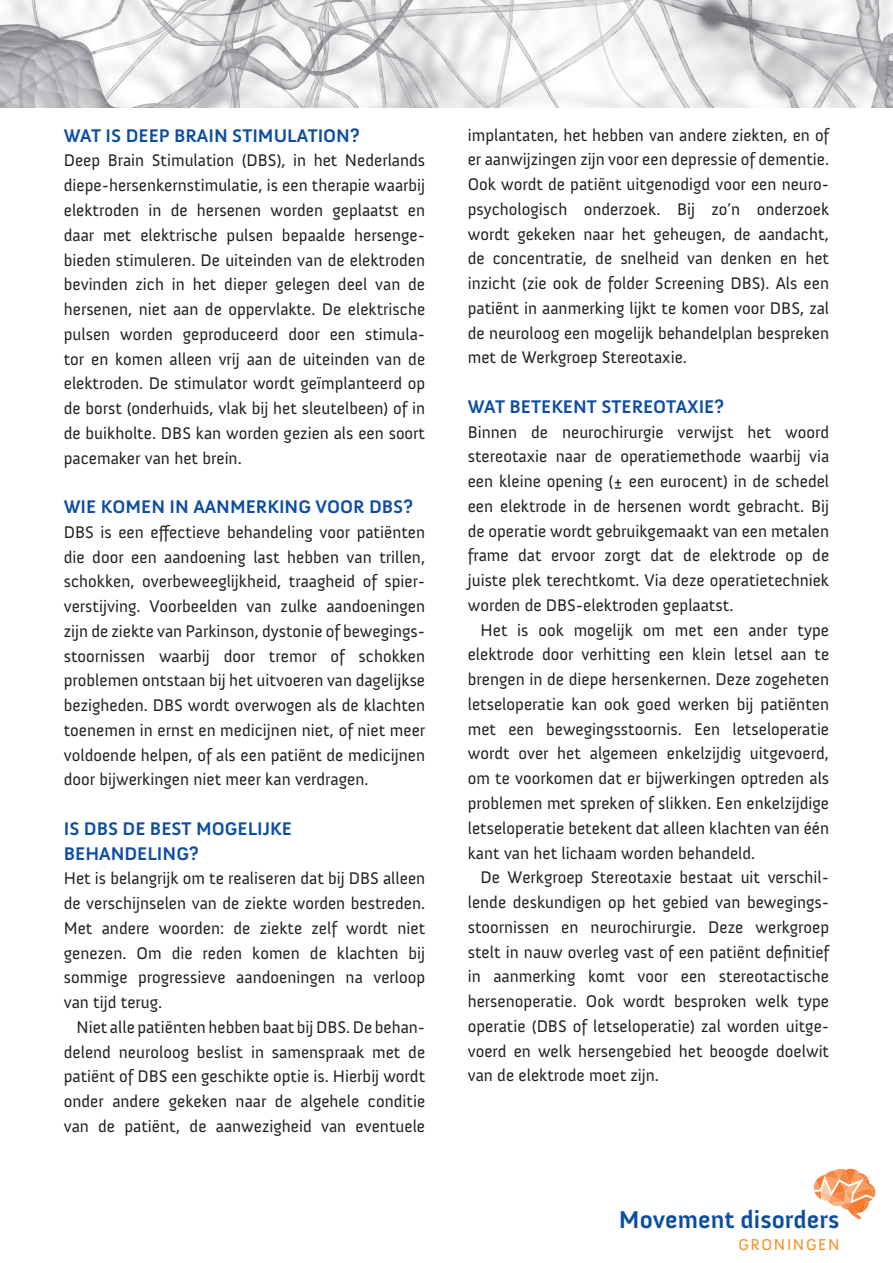
<style>
.page{position:relative;width:893px;height:1263px;background:#fff}
.page>*{position:absolute;margin:0;border:0;box-sizing:border-box;transform-origin:0 0}
.t1{font:700 24.9px "Anivers";color:#0d4da1}
.t2{font:700 18.75px/24.8px "Anivers";color:#0d4da1}
.t3{font:17.25px/24.8px "Anivers";color:#231f20;text-align:justify}
.t4{font:16.2px "Anivers";letter-spacing:.1em;color:#f68b1f}
</style>
<div class="page">
<img style="left:0;top:0;width:893px;height:108px">
<svg style="left:813px;top:1169px;width:62px;height:50px"></svg>
<p class="t2" style="left:64px;top:123px;width:297px">WAT IS DEEP BRAIN STIMULATION?</p>
<p class="t3" style="left:64px;top:149px;width:363px">Deep Brain Stimulation (DBS), in het Nederlands diepe-hersenkernstimulatie, is een therapie waarbij elektroden in de hersenen worden geplaatst en daar met elektrische pulsen bepaalde hersenge&shy;bieden stimuleren. De uiteinden van de elektroden bevinden zich in het dieper gelegen deel van de hersenen, niet aan de oppervlakte. De elektrische pulsen worden geproduceerd door een stimula&shy;tor en komen alleen vrij aan de uiteinden van de elektroden. De stimulator wordt geïmplanteerd op de borst (onderhuids, vlak bij het sleutelbeen) of in de buikholte. DBS kan worden gezien als een soort pacemaker van het brein.</p>
<p class="t2" style="left:64px;top:495px;width:351px">WIE KOMEN IN AANMERKING VOOR DBS?</p>
<p class="t3" style="left:64px;top:520px;width:363px">DBS is een effectieve behandeling voor patiënten die door een aandoening last hebben van trillen, schokken, overbeweeglijkheid, traagheid of spier&shy;verstijving. Voorbeelden van zulke aandoeningen zijn de ziekte van Parkinson, dystonie of bewegings&shy;stoornissen waarbij door tremor of schokken problemen ontstaan bij het uitvoeren van dagelijkse bezigheden. DBS wordt overwogen als de klachten toenemen in ernst en medicijnen niet, of niet meer voldoende helpen, of als een patiënt de medicijnen door bijwerkingen niet meer kan verdragen.</p>
<p class="t2" style="left:64px;top:816px;width:230px">IS DBS DE BEST MOGELIJKE<br>BEHANDELING?</p>
<p class="t3" style="left:64px;top:866px;width:363px">Het is belangrijk om te realiseren dat bij DBS alleen de verschijnselen van de ziekte worden bestreden.<br>Met andere woorden: de ziekte zelf wordt niet genezen. Om die reden komen de klachten bij sommige progressieve aandoeningen na verloop van tijd terug.</p>
<p class="t3" style="left:64px;top:1015px;width:363px;text-indent:13px">Niet alle patiënten hebben baat bij DBS. De behan&shy;delend neuroloog beslist in samenspraak met de patiënt of DBS een geschikte optie is. Hierbij wordt onder andere gekeken naar de algehele conditie van de patiënt, de aanwezigheid van eventuele</p>
<p class="t3" style="left:468px;top:123px;width:363px">implantaten, het hebben van andere ziekten, en of er aanwijzingen zijn voor een depressie of dementie.<br>Ook wordt de patiënt uitgenodigd voor een neuro&shy;psychologisch onderzoek. Bij zo’n onderzoek wordt gekeken naar het geheugen, de aandacht, de concentratie, de snelheid van denken en het inzicht (zie ook de folder Screening DBS). Als een patiënt in aanmerking lijkt te komen voor DBS, zal de neuroloog een mogelijk behandelplan bespreken met de Werkgroep Stereotaxie.</p>
<p class="t2" style="left:468px;top:394px;width:258px">WAT BETEKENT STEREOTAXIE?</p>
<p class="t3" style="left:468px;top:420px;width:363px">Binnen de neurochirurgie verwijst het woord stereotaxie naar de operatiemethode waarbij via een kleine opening (± een eurocent) in de schedel een elektrode in de hersenen wordt gebracht. Bij de operatie wordt gebruikgemaakt van een metalen frame dat ervoor zorgt dat de elektrode op de juiste plek terechtkomt. Via deze operatietechniek worden de DBS-elektroden geplaatst.</p>
<p class="t3" style="left:468px;top:618px;width:363px;text-indent:13px">Het is ook mogelijk om met een ander type elektrode door verhitting een klein letsel aan te brengen in de diepe hersenkernen. Deze zogeheten letseloperatie kan ook goed werken bij patiënten met een bewegingsstoornis. Een letseloperatie wordt over het algemeen enkelzijdig uitgevoerd, om te voorkomen dat er bijwerkingen optreden als problemen met spreken of slikken. Een enkelzijdige letseloperatie betekent dat alleen klachten van één kant van het lichaam worden behandeld.</p>
<p class="t3" style="left:468px;top:865px;width:363px;text-indent:13px">De Werkgroep Stereotaxie bestaat uit verschil&shy;lende deskundigen op het gebied van bewegings&shy;stoornissen en neurochirurgie. Deze werkgroep stelt in nauw overleg vast of een patiënt definitief in aanmerking komt voor een stereotactische hersenoperatie. Ook wordt besproken welk type operatie (DBS of letseloperatie) zal worden uitge&shy;voerd en welk hersengebied het beoogde doelwit van de elektrode moet zijn.</p>
<h1 class="t1" style="left:619px;top:1206px;width:222px">Movement disorders</h1>
<p class="t4" style="left:738px;top:1235px;width:102px">GRONINGEN</p>
</div>
